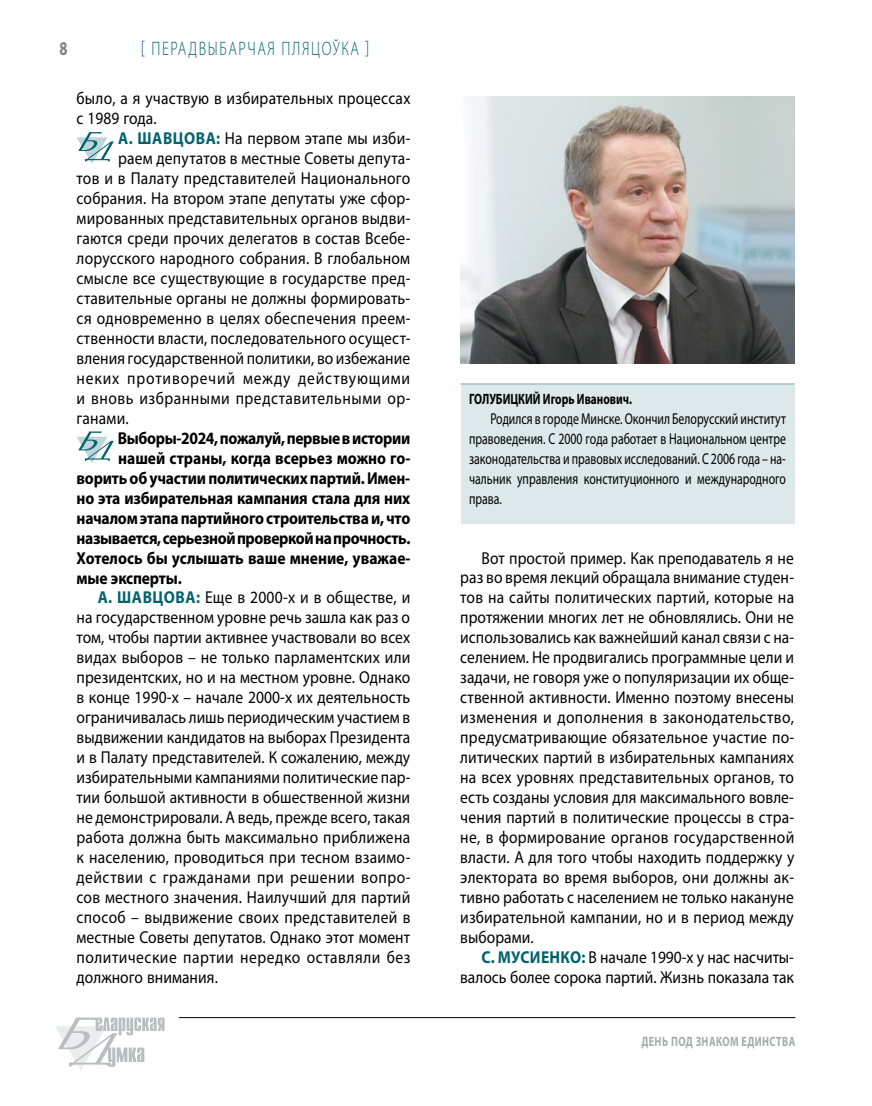
<style>
.page{position:relative;width:872px;height:1106px;background:#fff}
.page>*{position:absolute;margin:0;border:0;box-sizing:border-box;transform-origin:0 0}
.t1{font:300 19.5px "Myriad Pro";letter-spacing:.11em;color:#00636d;scale:.75 1}
.t2{font:700 19.5px "Myriad Pro";color:#808285;scale:.75 1}
.t3{font:17.25px/20px "Myriad Pro";letter-spacing:.01em;color:#000;text-align:justify;scale:.9 1}
.t4{font:700 17.25px "Myriad Pro";letter-spacing:-.015em;color:#000;scale:.9 1}
.t5{font:17.25px "Myriad Pro";letter-spacing:.035em;color:#000;scale:.9 1}
.t6{font:17.25px "Myriad Pro";letter-spacing:.055em;color:#000;scale:.9 1}
.t7{font:15.75px/20px "Myriad Pro";color:#000;text-align:justify;scale:.75 1}
.t8{font:700 15px "Myriad Pro";color:#000;scale:.75 1}
.t9{font:700 13.5px "Myriad Pro";letter-spacing:.045em;color:#a7a9ac;scale:.75 1}
.s1{font-weight:700;color:#00636d}
</style>
<div class="page">
<hr style="left:179px;top:1017px;width:616px;height:1px;background:#000">
<svg style="left:55px;top:1017px;width:109px;height:53px"></svg>
<img style="left:460px;top:96px;width:334px;height:268px">
<div style="left:460px;top:383px;width:334px;height:140px;background:#dce8e9"></div>
<hr style="left:460px;top:383px;width:334px;height:2px;background:#a7c5ca">
<svg style="left:77px;top:132px;width:37px;height:32px"></svg>
<svg style="left:77px;top:431px;width:37px;height:32px"></svg>
<p class="t2" style="left:60px;top:36px;width:12px">8</p>
<p class="t1" style="left:141px;top:38px;width:306px">[ Перадвыбарчая пляцоўка ]</p>
<p class="t3" style="left:77px;top:88px;width:372px">было, а я участвую в избирательных процессах с 1989 года.</p>
<p class="t3" style="left:118px;top:128px;width:326px"><span class="s1">А. Шавцова:</span> На первом этапе мы изби-</p>
<p class="t3" style="left:118px;top:148px;width:326px">раем депутатов в местные Советы депута-</p>
<p class="t3" style="left:77px;top:168px;width:372px">тов и в Палату представителей Национального</p>
<p class="t3" style="left:77px;top:188px;width:372px">собрания. На втором этапе депутаты уже сфор-</p>
<p class="t3" style="left:77px;top:208px;width:372px">мированных представительных органов выдви-</p>
<p class="t3" style="left:77px;top:228px;width:372px">гаются среди прочих делегатов в состав Всебе-</p>
<p class="t3" style="left:77px;top:248px;width:372px">лорусского народного собрания. В глобальном</p>
<p class="t3" style="left:77px;top:268px;width:372px">смысле все существующие в государстве пред-</p>
<p class="t3" style="left:77px;top:288px;width:372px">ставительные органы не должны формировать-</p>
<p class="t3" style="left:77px;top:308px;width:372px">ся одновременно в целях обеспечения преем-</p>
<p class="t3" style="left:77px;top:328px;width:372px">ственности власти, последовательного осущест-</p>
<p class="t3" style="left:77px;top:348px;width:372px">вления государственной политики, во избежание</p>
<p class="t6" style="left:77px;top:367px;width:372px">неких противоречий между действующими</p>
<p class="t5" style="left:77px;top:387px;width:372px">и вновь избранными представительными ор-</p>
<p class="t3" style="left:77px;top:408px;width:60px">ганами.</p>
<p class="t4" style="left:118px;top:426px;width:326px">Выборы-2024, пожалуй, первые в истории</p>
<p class="t4" style="left:118px;top:446px;width:326px">нашей страны, когда всерьез можно го-</p>
<p class="t4" style="left:77px;top:466px;width:372px">ворить об участии политических партий. Имен-</p>
<p class="t4" style="left:77px;top:486px;width:372px">но эта избирательная кампания стала для них</p>
<p class="t4" style="left:77px;top:506px;width:372px">началом этапа партийного строительства и, что</p>
<p class="t4" style="left:77px;top:526px;width:372px">называется, серьезной проверкой на прочность.</p>
<p class="t4" style="left:77px;top:546px;width:372px">Хотелось бы услышать ваше мнение, уважае-</p>
<p class="t4" style="left:77px;top:566px;width:118px">мые эксперты.</p>
<p class="t3" style="left:98px;top:587px;width:349px"><span class="s1">А. Шав цова:</span> Еще в 2000-х и в обществе, и</p>
<p class="t3" style="left:77px;top:607px;width:372px">на государственном уровне речь зашла как раз о</p>
<p class="t3" style="left:77px;top:627px;width:372px">том, чтобы партии активнее участвовали во всех</p>
<p class="t3" style="left:77px;top:647px;width:372px">видах выборов – не только парламентских или</p>
<p class="t3" style="left:77px;top:667px;width:372px">президентских, но и на местном уровне. Однако</p>
<p class="t3" style="left:77px;top:687px;width:372px">в конце 1990-х – начале 2000-х их деятельность</p>
<p class="t3" style="left:77px;top:707px;width:372px">ограничивалась лишь периодическим участием в</p>
<p class="t3" style="left:77px;top:727px;width:372px">выдвижении кандидатов на выборах Президента</p>
<p class="t3" style="left:77px;top:747px;width:372px">и в Палату представителей. К сожалению, между</p>
<p class="t3" style="left:77px;top:767px;width:373px">избирательными кампаниями политические пар-</p>
<p class="t3" style="left:77px;top:787px;width:372px">тии большой активности в обшественной жизни</p>
<p class="t3" style="left:77px;top:807px;width:372px">не демонстрировали. А ведь, прежде всего, такая</p>
<p class="t3" style="left:77px;top:827px;width:372px">работа должна быть максимально приближена</p>
<p class="t3" style="left:77px;top:847px;width:372px">к населению, проводиться при тесном взаимо-</p>
<p class="t5" style="left:77px;top:866px;width:373px">действии с гражданами при решении вопро-</p>
<p class="t3" style="left:77px;top:887px;width:372px">сов местного значения. Наилучший для партий</p>
<p class="t3" style="left:77px;top:907px;width:373px">способ – выдвижение своих представителей в</p>
<p class="t3" style="left:77px;top:926px;width:372px">местные Советы депутатов. Однако этот момент</p>
<p class="t5" style="left:77px;top:946px;width:372px">политические партии нередко оставляли без</p>
<p class="t3" style="left:77px;top:966px;width:159px">должного внимания.</p>
<p class="t8" style="left:469px;top:389px;width:18px">ГОЛУБ</p>
<p class="t8" style="left:503px;top:389px;width:174px">ИЦКИЙ Игорь Иванович.</p>
<p class="t7" style="left:469px;top:408px;width:424px;text-indent:21px">Родился в городе Минске. Окончил Белорусский институт правоведения. С 2000 года работает в Национальном центре законодательства и правовых исследований. С 2006 года – на&shy;чальник управления конституционного и международного права.</p>
<p class="t3" style="left:460px;top:547px;width:373px;text-indent:21px">Вот простой пример. Как преподаватель я не раз во время лекций обращала внимание студен&shy;тов на сайты политических партий, которые на протяжении многих лет не обновлялись. Они не использовались как важнейший канал связи с на&shy;селением. Не продвигались программные цели и задачи, не говоря уже о популяризации их обще&shy;ственной активности. Именно поэтому внесены изменения и дополнения в законодательство, предусматривающие обязательное участие по&shy;литических партий в избирательных кампаниях на всех уровнях представительных органов, то есть созданы условия для максимального вовле&shy;чения партий в политические процессы в стра&shy;не, в формирование органов государственной власти. А для того чтобы находить поддержку у электората во время выборов, они должны ак&shy;тивно работать с населением не только накануне избирательной кампании, но и в период между выборами.</p>
<p class="t3" style="left:460px;top:946px;width:372px;text-align:right"><span class="s1">С. Муси енко:</span> В начале 1990-х у нас насчиты&shy;валось более сорока партий. Жизнь показала так</p>
<p class="t9" style="left:641px;top:1032px;width:152px">День под знаком единс</p>
<p class="t9" style="left:776px;top:1032px;width:18px">тва</p>
</div>
